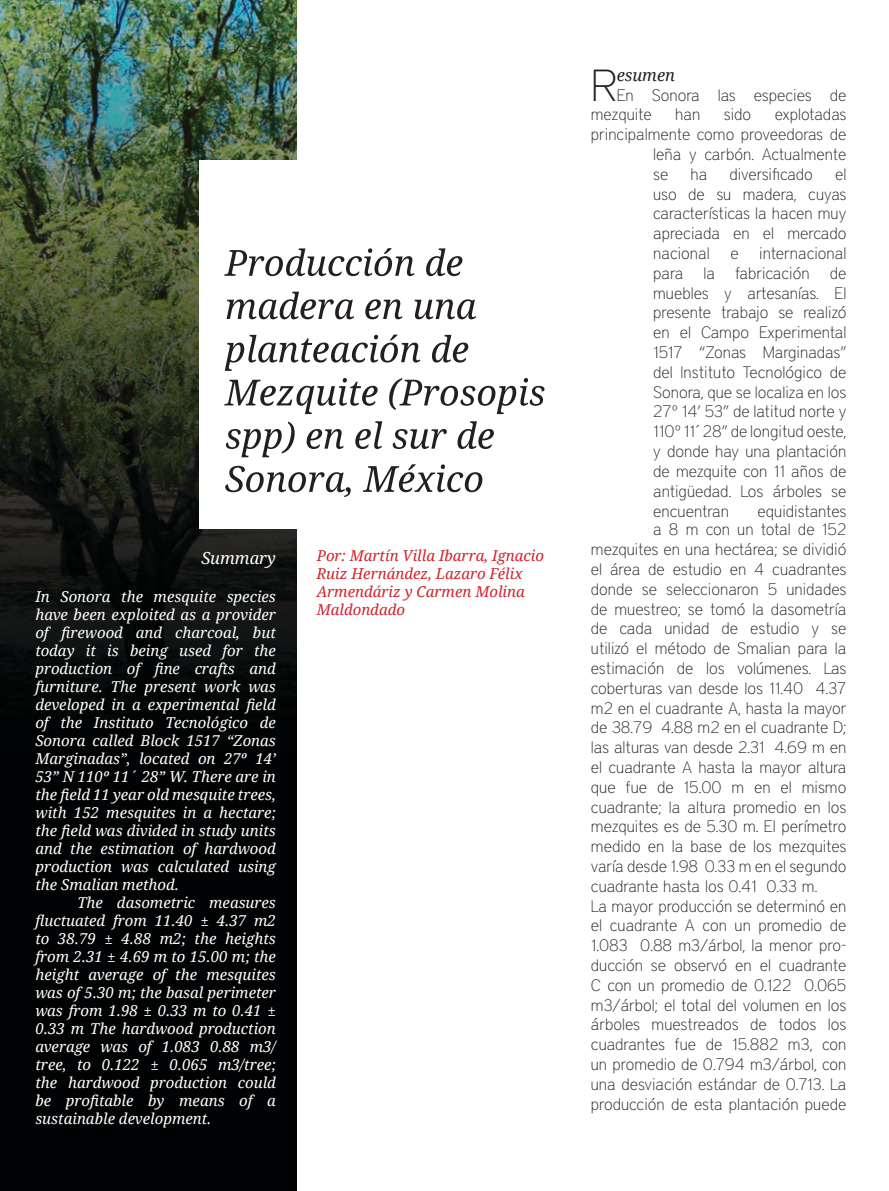
<style>
.page{position:relative;width:889px;height:1191px;background:#fff}
.page>*{position:absolute;margin:0;border:0;box-sizing:border-box;transform-origin:0 0}
.t1{font:100 44.7px "District";color:#231f20}
.t2{font:100 16.5px/19.8px "District";color:#231f20;text-align:justify}
.t3{font:italic 16.5px "Droid Serif";color:#fff}
.t4{font:italic 16.5px "Droid Serif";color:#231f20}
.t5{font:italic 15px/18px "Droid Serif";color:#fff;text-align:justify}
.t6{font:italic 15px/18px "Droid Serif";color:#d2232a}
</style>
<div class="page">
<div style="left:0;top:0;width:296px;height:1191px;background:#010203"></div>
<img style="left:0;top:0;width:296px;height:693px">
<div style="left:200px;top:160px;width:432px;height:368px;background:#fff"></div>
<svg style="left:225px;top:464px;width:257px;height:33px"></svg>
<svg style="left:226px;top:421px;width:268px;height:36px"></svg>
<svg style="left:224px;top:378px;width:320px;height:36px"></svg>
<svg style="left:225px;top:335px;width:243px;height:36px"></svg>
<svg style="left:226px;top:292px;width:250px;height:27px"></svg>
<svg style="left:224px;top:248px;width:238px;height:28px"></svg>
<p class="t3" style="left:201px;top:548px;width:76px">Summary</p>
<p class="t5" style="left:35px;top:587px;width:242px">In Sonora the mesquite species have been exploited as a provider of firewood and charcoal, but today it is being used for the production of fine crafts and furniture. The present work was developed in a experimental field of the Instituto Tecnológico de Sonora called Block 1517 “Zonas Marginadas”, located on 27º 14’ 53” N 110º 11´ 28” W. There are in the field 11 year old mesquite trees, with 152 mesquites in a hectare; the field was divided in study units and the estimation of hardwood production was calculated using the Smalian method.</p>
<p class="t5" style="left:35px;top:893px;width:242px;text-indent:42px">The dasometric measures fluctuated from 11.40 ± 4.37 m2 to 38.79 ± 4.88 m2; the heights from 2.31 ± 4.69 m to 15.00 m; the height average of the mesquites was of 5.30 m; the basal perimeter was from 1.98 ± 0.33 m to 0.41 ± 0.33 m The hardwood production average was of 1.083 0.88 m3/ tree, to 0.122 ± 0.065 m3/tree; the hardwood production could be profitable by means of a sustainable development.</p>
<p class="t6" style="left:317px;top:546px;width:229px">Por: Martín Villa Ibarra, Ignacio<br>Ruiz Hernández, Lazaro Félix</p>
<p class="t6" style="left:317px;top:582px;width:210px">Armendáriz y Carmen Molina</p>
<p class="t6" style="left:317px;top:600px;width:90px">Maldondado</p>
<p class="t1" style="left:591px;top:59px;width:27px">R</p>
<p class="t4" style="left:616px;top:65px;width:60px">esumen</p>
<p class="t2" style="left:591px;top:85px;width:257px;text-indent:26px">En Sonora las especies de mezquite</p>
<p class="t2" style="left:675px;top:105px;width:26px">han</p>
<p class="t2" style="left:724px;top:105px;width:29px">sido</p>
<p class="t2" style="left:774px;top:105px;width:73px">explotadas</p>
<p class="t2" style="left:591px;top:124px;width:257px">principalmente como proveedoras de</p>
<p class="t2" style="left:653px;top:144px;width:195px">leña y carbón. Actualmente</p>
<p class="t2" style="left:653px;top:164px;width:17px">se</p>
<p class="t2" style="left:690px;top:164px;width:18px">ha</p>
<p class="t2" style="left:729px;top:164px;width:85px">diversificado</p>
<p class="t2" style="left:653px;top:164px;width:195px;text-indent:182px">el uso de su madera, cuyas características la hacen muy apreciada en el mercado nacional e internacional para la fabricación de muebles y artesanías. El presente trabajo se realizó en el Campo Experimental 1517 “Zonas Marginadas” del Instituto Tecnológico de Sonora, que se localiza en los 27º 14’ 53” de latitud norte y 110º 11´ 28” de longitud oeste, y donde hay una plantación de mezquite con 11 años de antigüedad. Los árboles se encuentran</p>
<p class="t2" style="left:757px;top:501px;width:90px">equidistantes</p>
<p class="t2" style="left:653px;top:519px;width:195px">a 8 m con un total de 152</p>
<p class="t2" style="left:591px;top:539px;width:257px">mezquites en una hectárea; se dividió</p>
<p class="t2" style="left:591px;top:559px;width:257px">el área de estudio en 4 cuadrantes</p>
<p class="t2" style="left:591px;top:579px;width:257px">donde se seleccionaron 5 unidades</p>
<p class="t2" style="left:591px;top:599px;width:257px">de muestreo; se tomó la dasometría</p>
<p class="t2" style="left:591px;top:618px;width:257px">de cada unidad de estudio y se</p>
<p class="t2" style="left:591px;top:638px;width:257px">utilizó el método de Smalian para la</p>
<p class="t2" style="left:591px;top:658px;width:257px">estimación de los volúmenes. Las</p>
<p class="t2" style="left:591px;top:678px;width:257px">coberturas van desde los 11.40 4.37</p>
<p class="t2" style="left:591px;top:698px;width:257px">m2 en el cuadrante A, hasta la mayor</p>
<p class="t2" style="left:591px;top:717px;width:257px">de 38.79 4.88 m2 en el cuadrante D;</p>
<p class="t2" style="left:591px;top:737px;width:257px">las alturas van desde 2.31 4.69 m en</p>
<p class="t2" style="left:591px;top:757px;width:257px">el cuadrante A hasta la mayor altura</p>
<p class="t2" style="left:591px;top:777px;width:257px">que fue de 15.00 m en el mismo</p>
<p class="t2" style="left:591px;top:797px;width:257px">cuadrante; la altura promedio en los</p>
<p class="t2" style="left:591px;top:816px;width:257px">mezquites es de 5.30 m. El perímetro</p>
<p class="t2" style="left:591px;top:836px;width:257px">medido en la base de los mezquites</p>
<p class="t2" style="left:591px;top:856px;width:257px">varía desde 1.98 0.33 m en el segundo</p>
<p class="t2" style="left:591px;top:876px;width:228px">cuadrante hasta los 0.41 0.33 m.</p>
<p class="t2" style="left:591px;top:896px;width:257px">La mayor producción se determinó en el cuadrante A con un promedio de 1.083 0.88 m3/árbol, la menor pro&shy;ducción se observó en el cuadrante C con un promedio de 0.122 0.065 m3/árbol; el total del volumen en los árboles muestreados de todos los cuadrantes fue de 15.882 m3, con un promedio de 0.794 m3/árbol, con una desviación estándar de 0.713. La producción de esta plantación puede</p>
</div>
